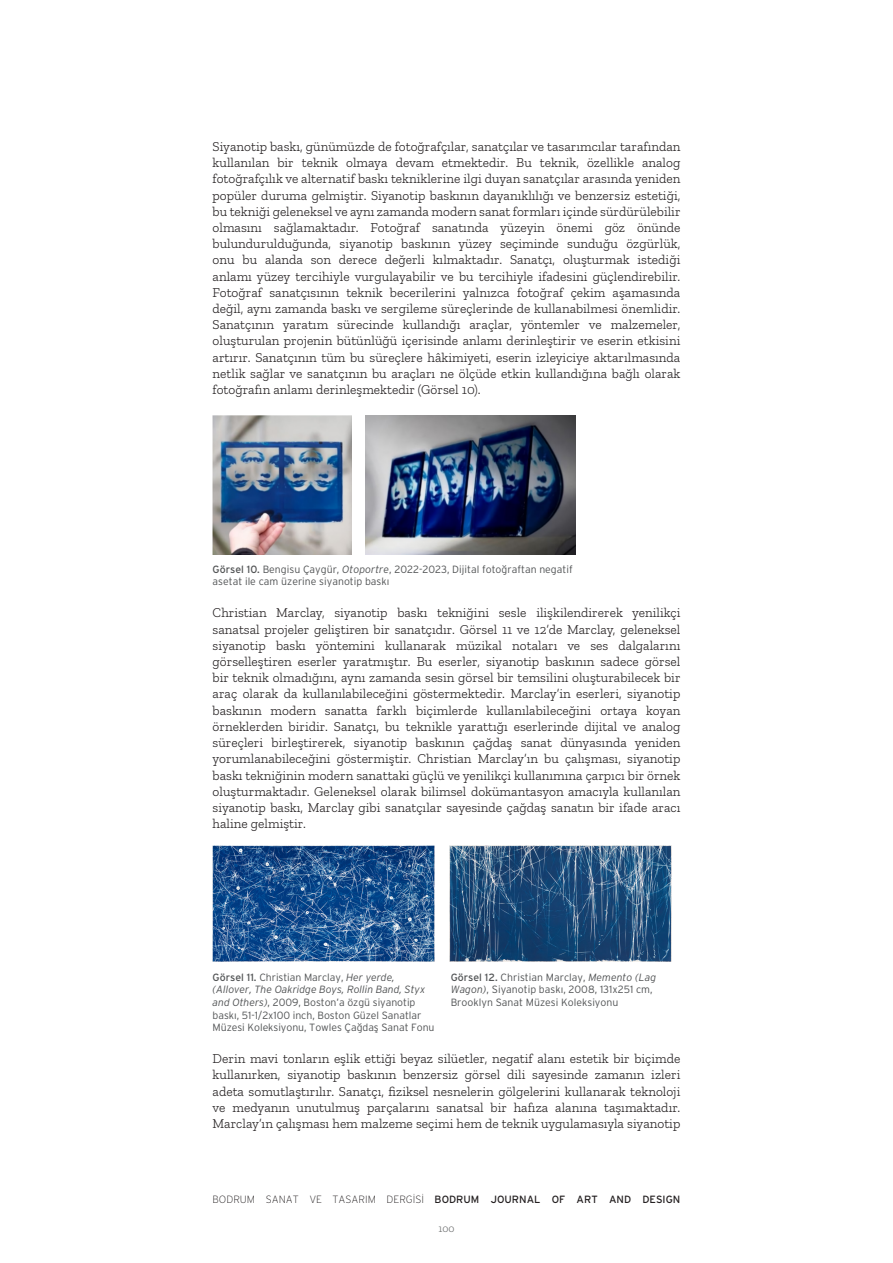
<style>
.page{position:relative;width:893px;height:1263px;background:#fff}
.page>*{position:absolute;margin:0;border:0;box-sizing:border-box;transform-origin:0 0}
.ana_metin{font:300 13.5px/16.2px "Zilla Slab";color:#231f20;text-align:justify}
.gorsel_etiketi{font:300 10.5px/12.6px "Interstate";color:#525455}
.t1{font:200 10.5px "Interstate";color:#231f20}
.t2{font:300 10.5px "Zilla Slab";color:#626465}
.s1{font-weight:400}
.s2{font-style:italic}
</style>
<div class="page">
<img style="left:213px;top:415px;width:139px;height:139px">
<img style="left:366px;top:415px;width:210px;height:140px">
<img style="left:213px;top:845px;width:222px;height:116px">
<img style="left:449px;top:845px;width:222px;height:116px">
<p class="ana_metin" style="left:213px;top:138px;width:469px">Siyanotip baskı, günümüzde de fotoğrafçılar, sanatçılar ve tasarımcılar tarafından kullanılan bir teknik olmaya devam etmektedir. Bu teknik, özellikle analog fotoğrafçılık ve alternatif baskı tekniklerine ilgi duyan sanatçılar arasında yeniden popüler duruma gelmiştir. Siyanotip baskının dayanıklılığı ve benzersiz estetiği, bu tekniği geleneksel ve aynı zamanda modern sanat formları içinde sürdürülebilir olmasını sağlamaktadır. Fotoğraf sanatında yüzeyin önemi göz önünde bulundurulduğunda, siyanotip baskının yüzey seçiminde sunduğu özgürlük, onu bu alanda son derece değerli kılmaktadır. Sanatçı, oluşturmak istediği anlamı yüzey tercihiyle vurgulayabilir ve bu tercihiyle ifadesini güçlendirebilir.<br>Fotoğraf sanatçısının teknik becerilerini yalnızca fotoğraf çekim aşamasında değil, aynı zamanda baskı ve sergileme süreçlerinde de kullanabilmesi önemlidir.<br>Sanatçının yaratım sürecinde kullandığı araçlar, yöntemler ve malzemeler, oluşturulan projenin bütünlüğü içerisinde anlamı derinleştirir ve eserin etkisini artırır. Sanatçının tüm bu süreçlere hâkimiyeti, eserin izleyiciye aktarılmasında netlik sağlar ve sanatçının bu araçları ne ölçüde etkin kullandığına bağlı olarak fotoğrafın anlamı derinleşmektedir (Görsel 10).</p>
<p class="gorsel_etiketi" style="left:213px;top:562px;width:362px"><span class="s1">Görsel 10.</span> Bengisu Çaygür, <span class="s2">Otoportre</span>, 2022-2023, Dijital fotoğraftan negatif asetat ile cam üzerine siyanotip baskı</p>
<p class="ana_metin" style="left:213px;top:605px;width:469px">Christian Marclay, siyanotip baskı tekniğini sesle ilişkilendirerek yenilikçi sanatsal projeler geliştiren bir sanatçıdır. Görsel 11 ve 12’de Marclay, geleneksel siyanotip baskı yöntemini kullanarak müzikal notaları ve ses dalgalarını görselleştiren eserler yaratmıştır. Bu eserler, siyanotip baskının sadece görsel bir teknik olmadığını, aynı zamanda sesin görsel bir temsilini oluşturabilecek bir araç olarak da kullanılabileceğini göstermektedir. Marclay’in eserleri, siyanotip baskının modern sanatta farklı biçimlerde kullanılabileceğini ortaya koyan örneklerden biridir. Sanatçı, bu teknikle yarattığı eserlerinde dijital ve analog süreçleri birleştirerek, siyanotip baskının çağdaş sanat dünyasında yeniden yorumlanabileceğini göstermiştir. Christian Marclay’ın bu çalışması, siyanotip baskı tekniğinin modern sanattaki güçlü ve yenilikçi kullanımına çarpıcı bir örnek oluşturmaktadır. Geleneksel olarak bilimsel dokümantasyon amacıyla kullanılan siyanotip baskı, Marclay gibi sanatçılar sayesinde çağdaş sanatın bir ifade aracı haline gelmiştir.</p>
<p class="gorsel_etiketi" style="left:213px;top:970px;width:223px"><span class="s1">Görsel 11.</span> Christian Marclay, <span class="s2">Her yerde, (Allover, The Oakridge Boys, Rollin Band, Styx and Others)</span>, 2009, Boston’a özgü siyanotip baskı, 51-1/2x100 inch, Boston Güzel Sanatlar Müzesi Koleksiyonu, Towles Çağdaş Sanat Fonu</p>
<p class="gorsel_etiketi" style="left:451px;top:970px;width:207px"><span class="s1">Görsel 12.</span> Christian Marclay, <span class="s2">Memento (Lag<br>Wagon)</span>, Siyanotip baskı, 2008, 131x251 cm,<br>Brooklyn Sanat Müzesi Koleksiyonu</p>
<p class="ana_metin" style="left:213px;top:1051px;width:469px">Derin mavi tonların eşlik ettiği beyaz silüetler, negatif alanı estetik bir biçimde kullanırken, siyanotip baskının benzersiz görsel dili sayesinde zamanın izleri adeta somutlaştırılır. Sanatçı, fiziksel nesnelerin gölgelerini kullanarak teknoloji ve medyanın unutulmuş parçalarını sanatsal bir hafıza alanına taşımaktadır.<br>Marclay’ın çalışması hem malzeme seçimi hem de teknik uygulamasıyla siyanotip</p>
<p class="t1" style="left:213px;top:1193px;width:469px">BODRUM SANAT VE TASARIM DERGİSİ <span class="s1">BODRUM JOURNAL OF ART AND DESIGN</span></p>
<p class="t2" style="left:438px;top:1223px;width:18px">100</p>
</div>
